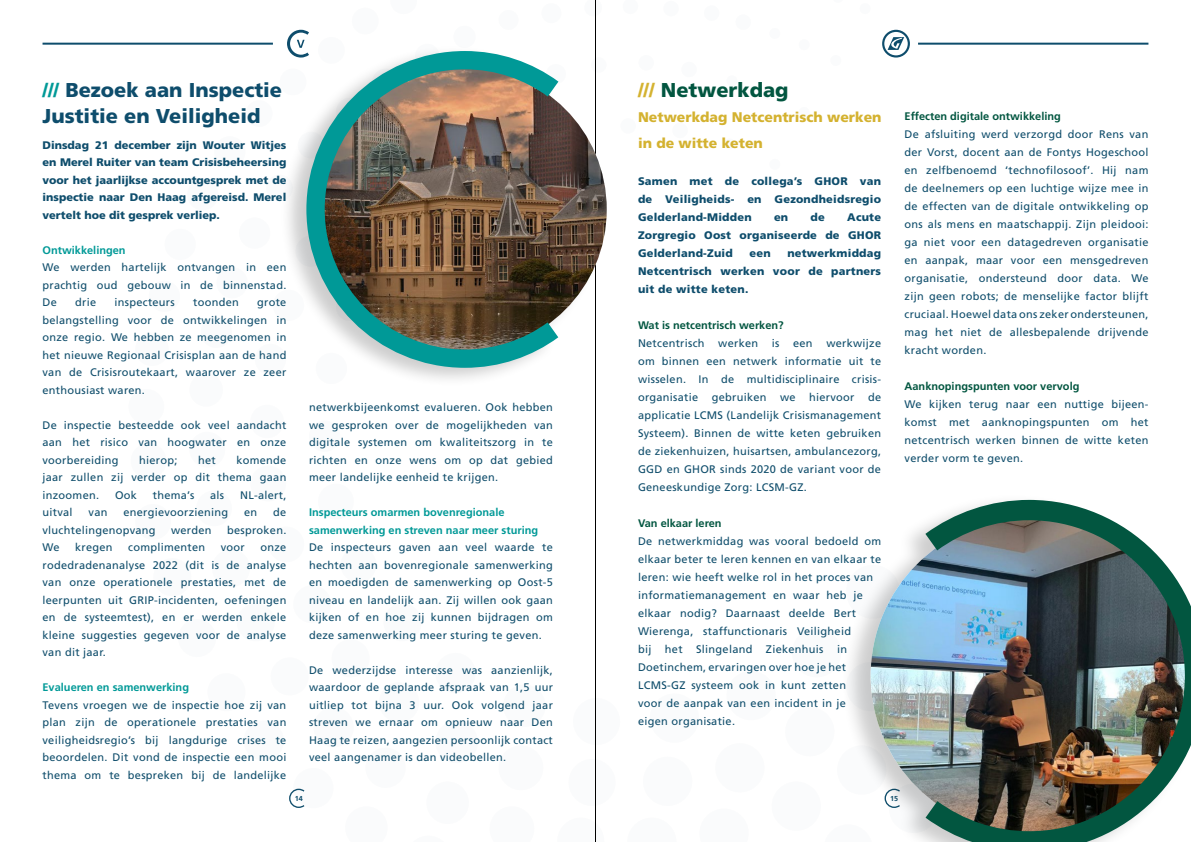
<style>
.page{position:relative;width:1191px;height:842px;background:#fff}
.page>*{position:absolute;margin:0;border:0;box-sizing:border-box;transform-origin:0 0}
.t1{font:900 20px/26px "Frutiger LT Pro";color:#0e4d6c}
.t2{font:900 20px "Frutiger LT Pro";color:#025640}
.t3{font:900 14px/26px "Frutiger LT Pro";color:#d4b230}
.t4{font:11px/17.5px "Frutiger LT Pro";letter-spacing:.025em;color:#104e6c;text-align:justify}
.t5{font:900 11px/18px "Frutiger LT Pro";letter-spacing:.02em;color:#0e4d6c;text-align:justify}
.t6{font:700 11px/17.5px "Frutiger LT Pro";color:#009997}
.t7{font:700 11px "Frutiger LT Pro";color:#025640}
.t8{font:700 7.2px "Frutiger LT Pro";color:#104e6c}
.s1{color:#009997}
.s2{color:#d4b230}
</style>
<div class="page">
<div style="left:696px;top:808px;width:55px;height:34px;background:#fafbfc"></div>
<div style="left:626px;top:817px;width:51px;height:25px;background:#fafbfc"></div>
<div style="left:556px;top:817px;width:50px;height:25px;background:#fafbfc"></div>
<div style="left:388px;top:0;width:31px;height:16px;background:#fafbfc"></div>
<hr style="left:43px;top:43px;width:230px;height:2px;background:#0e4d6c">
<hr style="left:918px;top:43px;width:230px;height:2px;background:#0e4d6c">
<div style="left:882px;top:30px;width:28px;height:28px;border:2px solid #0e4d6c;border-radius:50%"></div>
<svg style="left:882px;top:30px;width:22px;height:28px"></svg>
<hr style="left:595px;top:0;width:1px;height:842px;background:#000">
<div style="left:279px;top:44px;width:327px;height:344px;background:#000;opacity:.2"></div>
<img style="left:578px;top:67px;width:29px;height:284px">
<img style="left:297px;top:42px;width:281px;height:335px">
<div style="left:840px;top:493px;width:351px;height:349px;background:#000;opacity:.2"></div>
<img style="left:870px;top:518px;width:316px;height:315px;border-radius:158px">
<img style="left:903px;top:493px;width:288px;height:349px">
<h1 class="t1" style="left:43px;top:77px;width:241px"><span class="s1">///</span> Bezoek aan Inspectie<br>Justitie en Veiligheid</h1>
<p class="t5" style="left:43px;top:136px;width:245px;line-height:17.5px">Dinsdag 21 december zijn Wouter Witjes en Merel Ruiter van team Crisisbeheersing voor het jaarlijkse accountgesprek met de inspectie naar Den Haag afgereisd. Merel vertelt hoe dit gesprek verliep.</p>
<p class="t6" style="left:43px;top:241px;width:85px">Ontwikkelingen</p>
<p class="t4" style="left:43px;top:259px;width:245px">We werden hartelijk ontvangen in een prachtig oud gebouw in de binnenstad.<br>De</p>
<p class="t4" style="left:75px;top:294px;width:22px">drie</p>
<p class="t4" style="left:115px;top:294px;width:62px">inspecteurs</p>
<p class="t4" style="left:193px;top:294px;width:47px">toonden</p>
<p class="t4" style="left:43px;top:294px;width:245px;text-indent:215px">grote belangstelling voor de ontwikkelingen in onze regio. We hebben ze meegenomen in het nieuwe Regionaal Crisisplan aan de hand van de Crisisroutekaart, waarover ze zeer enthousiast waren.</p>
<p class="t4" style="left:43px;top:416px;width:245px">De inspectie besteedde ook veel aandacht aan het risico van hoogwater en onze voorbereiding</p>
<p class="t4" style="left:43px;top:451px;width:245px;text-indent:194px">komende jaar zullen zij verder op dit thema gaan inzoomen.</p>
<p class="t4" style="left:139px;top:451px;width:40px">hierop;</p>
<p class="t4" style="left:198px;top:451px;width:19px">het</p>
<p class="t4" style="left:115px;top:486px;width:23px">Ook</p>
<p class="t4" style="left:153px;top:486px;width:43px">thema’s</p>
<p class="t4" style="left:210px;top:486px;width:16px">als</p>
<p class="t4" style="left:240px;top:486px;width:48px">NL-alert,</p>
<p class="t4" style="left:43px;top:504px;width:32px">uitval</p>
<p class="t4" style="left:89px;top:504px;width:20px">van</p>
<p class="t4" style="left:123px;top:504px;width:106px">energievoorziening</p>
<p class="t4" style="left:244px;top:504px;width:15px">en</p>
<p class="t4" style="left:273px;top:504px;width:15px">de</p>
<p class="t4" style="left:43px;top:521px;width:115px">vluchtelingenopvang</p>
<p class="t4" style="left:171px;top:521px;width:42px">werden</p>
<p class="t4" style="left:227px;top:521px;width:61px">besproken.</p>
<p class="t4" style="left:43px;top:539px;width:19px">We</p>
<p class="t4" style="left:75px;top:539px;width:39px">kregen</p>
<p class="t4" style="left:128px;top:539px;width:78px">complimenten</p>
<p class="t4" style="left:221px;top:539px;width:26px">voor</p>
<p class="t4" style="left:43px;top:539px;width:245px;text-indent:218px">onze rodedradenanalyse 2022 (dit is de analyse van onze operationele prestaties, met de leerpunten uit GRIP-incidenten, oefeningen en de systeemtest), en er werden enkele kleine suggesties gegeven voor de analyse van dit jaar.</p>
<p class="t6" style="left:43px;top:679px;width:148px">Evalueren en samenwerking</p>
<p class="t4" style="left:43px;top:696px;width:245px">Tevens vroegen we de inspectie hoe zij van plan zijn de operationele prestaties van veiligheidsregio’s bij langdurige crises te beoordelen. Dit vond de inspectie een mooi thema om te bespreken bij de landelijke</p>
<p class="t4" style="left:309px;top:399px;width:245px">netwerkbijeenkomst evalueren. Ook hebben we gesproken over de mogelijkheden van digitale systemen om kwaliteitszorg in te richten en onze wens om op dat gebied meer landelijke eenheid te krijgen.</p>
<p class="t6" style="left:309px;top:504px;width:231px">Inspecteurs omarmen bovenregionale samenwerking en streven naar meer sturing</p>
<p class="t4" style="left:309px;top:539px;width:245px">De inspecteurs gaven aan veel waarde te hechten aan bovenregionale samenwerking en moedigden de samenwerking op Oost-5 niveau en landelijk aan. Zij willen ook gaan kijken of en hoe zij kunnen bijdragen om deze samenwerking meer sturing te geven.</p>
<p class="t4" style="left:309px;top:661px;width:245px">De wederzijdse interesse was aanzienlijk, waardoor de geplande afspraak van 1,5 uur uitliep tot bijna 3 uur. Ook volgend jaar streven we ernaar om opnieuw naar Den Haag te reizen, aangezien persoonlijk contact veel aangenamer is dan videobellen.</p>
<h1 class="t2" style="left:638px;top:78px;width:152px"><span class="s2">///</span> Netwerkdag</h1>
<p class="t3" style="left:638px;top:104px;width:245px">Netwerkdag Netcentrisch werken in de witte keten</p>
<p class="t5" style="left:638px;top:173px;width:245px">Samen met de collega’s GHOR van de Veiligheids- en Gezondheidsregio Gelderland-Midden</p>
<p class="t5" style="left:774px;top:209px;width:16px">en</p>
<p class="t5" style="left:810px;top:209px;width:16px">de</p>
<p class="t5" style="left:638px;top:209px;width:245px;text-indent:209px">Acute Zorgregio Oost organiseerde de GHOR Gelderland-Zuid</p>
<p class="t5" style="left:638px;top:245px;width:245px;text-indent:149px">netwerkmiddag Netcentrisch werken voor de partners uit de witte keten.</p>
<p class="t7" style="left:638px;top:319px;width:147px">Wat is netcentrisch werken?</p>
<p class="t4" style="left:638px;top:335px;width:245px;line-height:18px">Netcentrisch werken is een werkwijze om binnen een netwerk informatie uit te wisselen. In de multidisciplinaire crisis&shy;organisatie gebruiken we hiervoor de applicatie LCMS (Landelijk Crisismanagement Systeem). Binnen de witte keten gebruiken de ziekenhuizen, huisartsen, ambulancezorg, GGD en GHOR sinds 2020 de variant voor de Geneeskundige Zorg: LCSM-GZ.</p>
<p class="t7" style="left:638px;top:517px;width:85px">Van elkaar leren</p>
<p class="t4" style="left:638px;top:533px;width:245px;line-height:18px;text-align:left">De netwerkmiddag was vooral bedoeld om elkaar beter te leren kennen en van elkaar te leren: wie heeft welke rol in het proces van informatiemanagement en waar heb je elkaar nodig? Daarnaast deelde Bert Wierenga, staffunctionaris Veiligheid<br>bij het Slingeland Ziekenhuis in Doetinchem, ervaringen over hoe je het LCMS-GZ systeem ook in kunt zetten<br>voor de aanpak van een incident in je<br>eigen organisatie.</p>
<p class="t5" style="left:749px;top:245px;width:23px">een</p>
<p class="t7" style="left:904px;top:109px;width:158px">Effecten digitale ontwikkeling</p>
<p class="t4" style="left:904px;top:125px;width:245px;line-height:18px">De afsluiting werd verzorgd door Rens van der Vorst, docent aan de Fontys Hogeschool en zelfbenoemd ‘technofilosoof’. Hij nam de deelnemers op een luchtige wijze mee in de effecten van de digitale ontwikkeling op ons als mens en maatschappij. Zijn pleidooi: ga niet voor een datagedreven organisatie en aanpak, maar voor een mensgedreven organisatie, ondersteund door data. We zijn geen robots; de menselijke factor blijft cruciaal. Hoewel data ons zeker ondersteunen, mag het niet de allesbepalende drijvende kracht worden.</p>
<p class="t7" style="left:904px;top:379px;width:176px">Aanknopingspunten voor vervolg</p>
<p class="t4" style="left:904px;top:395px;width:245px;line-height:18px">We kijken terug naar een nuttige bijeen&shy;komst met aanknopingspunten om het netcentrisch werken binnen de witte keten verder vorm te geven.</p>
<p class="t8" style="left:295px;top:794px;width:10px">14</p>
<p class="t8" style="left:890px;top:794px;width:10px">15</p>
</div>
